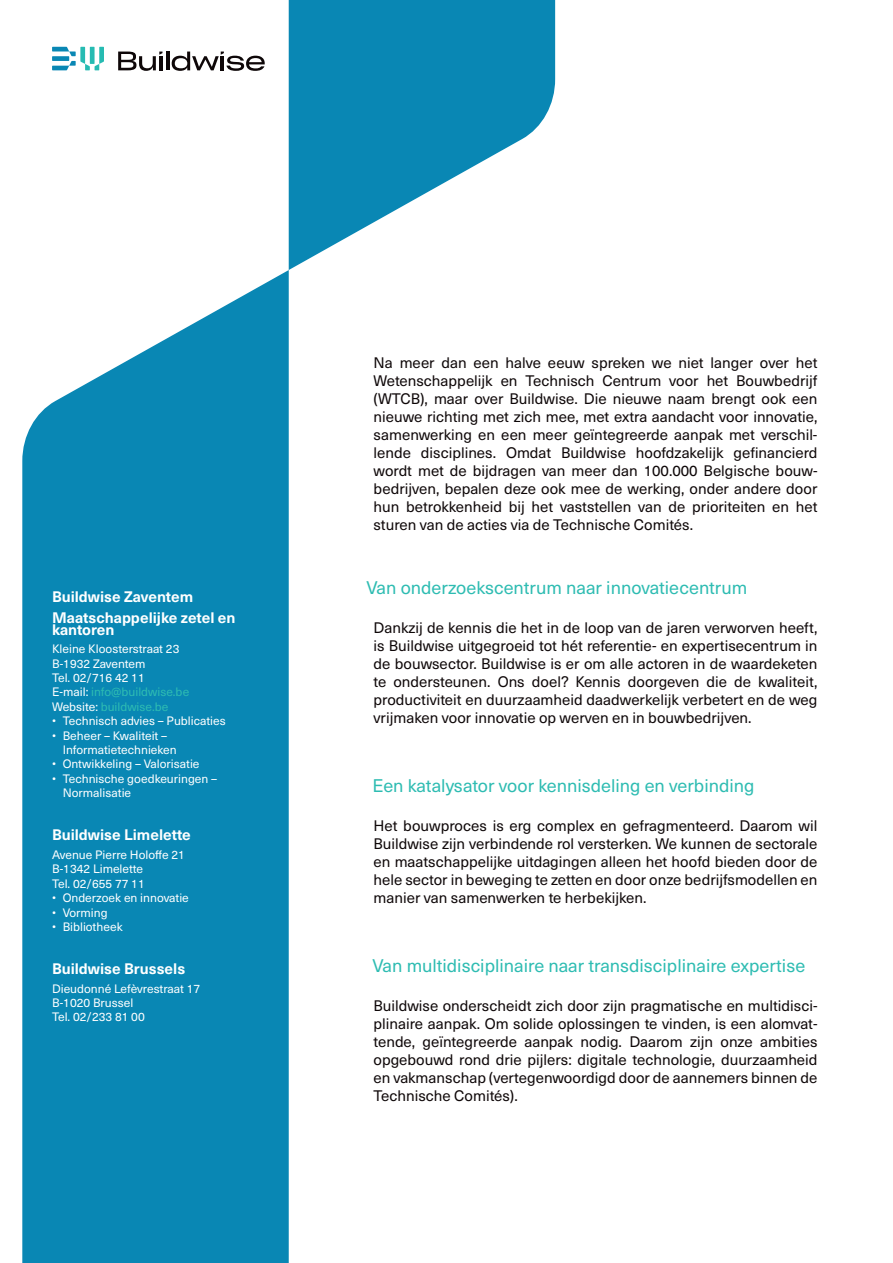
<style>
.page{position:relative;width:893px;height:1263px;background:#fff}
.page>*{position:absolute;margin:0;border:0;box-sizing:border-box;transform-origin:0 0}
.t1{font:18px "Neue Haas Unica W1 G";color:#2ebcb2}
.t2{font:15px/18px "Neue Haas Unica W1 G";color:#0e0708;text-align:justify}
.t3{font:700 15px/20.9px "Neue Haas Unica W1 G";color:#fff}
.t4{font:12px/14.4px "Neue Haas Unica W1 G";color:#fff}
.s1{color:#2ebcb2}
</style>
<div class="page">
<svg style="left:22px;top:270px;width:267px;height:993px;fill:#0987b4"></svg>
<svg style="left:289px;top:0;width:266px;height:270px;fill:#0987b4"></svg>
<svg style="left:118px;top:52px;width:44px;height:19px"></svg>
<hr style="left:159px;top:56px;width:3px;height:14px;background:#0e0708">
<hr style="left:166px;top:52px;width:3px;height:18px;background:#0e0708">
<svg style="left:172px;top:52px;width:93px;height:19px"></svg>
<svg style="left:52px;top:47px;width:52px;height:23px"></svg>
<div style="left:90px;top:47px;width:5px;height:17px;background:#26bbb2"></div>
<p class="t3" style="left:52px;top:585px;width:185px">Buildwise Zaventem<br>Maatschappelijke zetel en</p>
<p class="t3" style="left:52px;top:618px;width:64px">kantoren</p>
<p class="t4" style="left:52px;top:641px;width:139px">Kleine Kloosterstraat 23<br>B-1932 Zaventem<br>Tel. 02/716 42 11<br>E-mail: <span class="s1">info@buildwise.be<br></span>Website: <span class="s1">buildwise.be</span></p>
<p class="t4" style="left:52px;top:713px;width:175px">• Technisch advies – Publicaties</p>
<p class="t4" style="left:63px;top:727px;width:116px;text-indent:-11px">• Beheer – Kwaliteit –<br>Informatietechnieken</p>
<p class="t4" style="left:52px;top:756px;width:149px">• Ontwikkeling – Valorisatie</p>
<p class="t4" style="left:63px;top:771px;width:156px;text-indent:-11px">• Technische goedkeuringen –<br>Normalisatie</p>
<p class="t3" style="left:52px;top:823px;width:140px">Buildwise Limelette</p>
<p class="t4" style="left:52px;top:847px;width:134px">Avenue Pierre Holoffe 21<br>B-1342 Limelette<br>Tel. 02/655 77 11</p>
<p class="t4" style="left:52px;top:890px;width:138px">• Onderzoek en innovatie</p>
<p class="t4" style="left:52px;top:904px;width:57px">• Vorming</p>
<p class="t4" style="left:52px;top:919px;width:72px">• Bibliotheek</p>
<p class="t3" style="left:52px;top:957px;width:135px">Buildwise Brussels</p>
<p class="t4" style="left:52px;top:980px;width:150px">Dieudonné Lefèvrestraat 17<br>B-1020 Brussel<br>Tel. 02/233 81 00</p>
<p class="t2" style="left:374px;top:352px;width:445px;text-align:left">Na meer dan een halve eeuw spreken we niet langer over het Wetenschappelijk en Technisch Centrum voor het Bouwbedrijf (WTCB), maar over Buildwise. Die nieuwe naam brengt ook een nieuwe richting met zich mee, met extra aandacht voor innovatie, samenwerking en een meer geïntegreerde aanpak met verschil&shy;lende disciplines. Omdat Buildwise hoofdzakelijk gefinancierd wordt met de bijdragen van meer dan 100.000 Belgische bouw-- bedrijven, bepalen deze ook mee de werking, onder andere door hun betrokkenheid bij het vaststellen van de prioriteiten en het sturen van de acties via de Technische Comités.</p>
<p class="t1" style="left:366px;top:574px;width:382px">Van onderzoekscentrum naar innovatiecentrum</p>
<p class="t2" style="left:374px;top:618px;width:445px">Dankzij de kennis die het in de loop van de jaren verworven heeft, is Buildwise uitgegroeid tot hét referentie- en expertisecentrum in de bouwsector. Buildwise is er om alle actoren in de waardeketen te ondersteunen. Ons doel? Kennis doorgeven die de kwaliteit, productiviteit en duurzaamheid daadwerkelijk verbetert en de weg vrijmaken voor innovatie op werven en in bouwbedrijven.</p>
<p class="t1" style="left:372px;top:772px;width:383px">Een katalysator voor kennisdeling en verbinding</p>
<p class="t2" style="left:374px;top:816px;width:445px">Het bouwproces is erg complex en gefragmenteerd. Daarom wil Buildwise zijn verbindende rol versterken. We kunnen de sectorale en maatschappelijke uitdagingen alleen het hoofd bieden door de hele sector in beweging te zetten en door onze bedrijfsmodellen en manier van samenwerken te herbekijken.</p>
<p class="t1" style="left:372px;top:952px;width:434px">Van multidisciplinaire naar transdisciplinaire expertise</p>
<p class="t2" style="left:374px;top:996px;width:445px">Buildwise onderscheidt zich door zijn pragmatische en multidisci&shy;plinaire aanpak. Om solide oplossingen te vinden, is een alomvat&shy;tende, geïntegreerde aanpak nodig. Daarom zijn onze ambities opgebouwd rond drie pijlers: digitale technologie, duurzaamheid en vakmanschap (vertegenwoordigd door de aannemers binnen de Technische Comités).</p>
</div>
